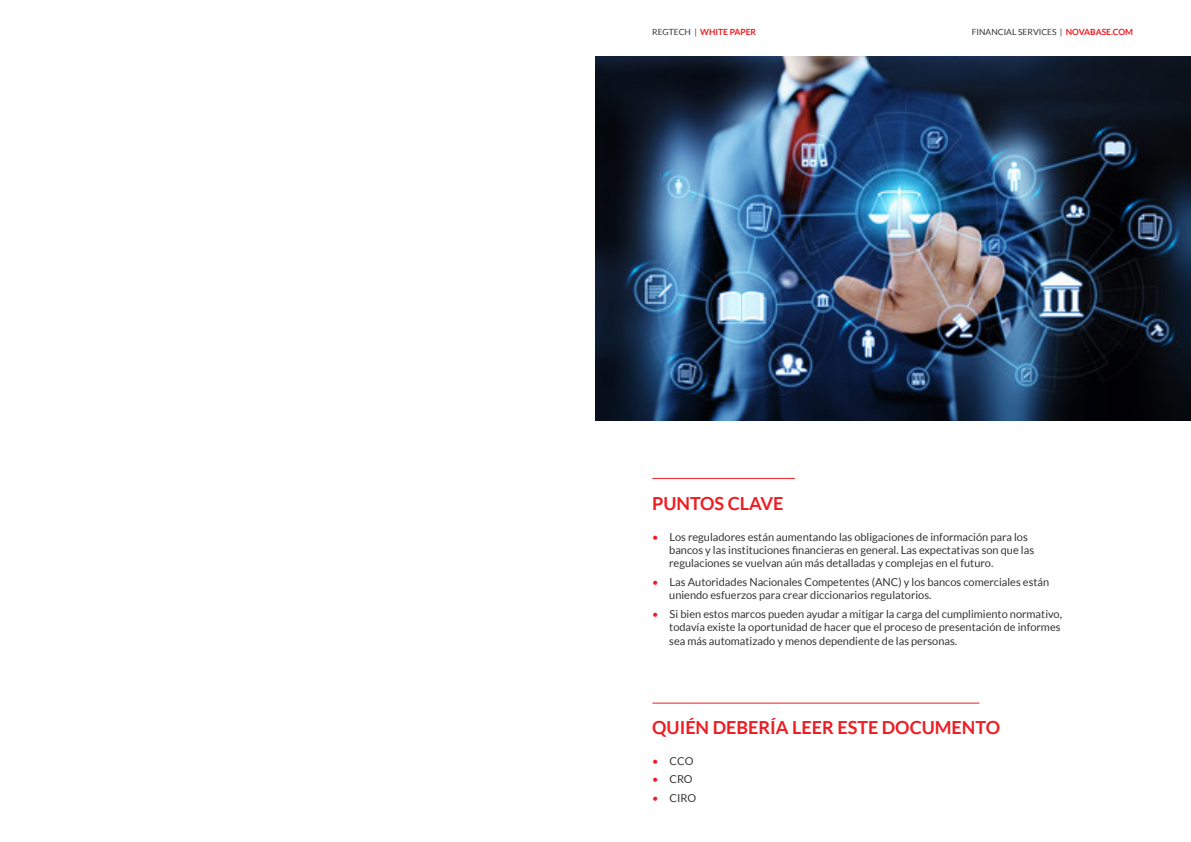
<style>
.page{position:relative;width:1191px;height:842px;background:#fff}
.page>*{position:absolute;margin:0;border:0;box-sizing:border-box;transform-origin:0 0}
.Subtitles{font:700 18px "Lato";color:#ee1d23}
.Bullets{font:11px/13.2px "Lato";color:#363232}
.t1{font:8.5px "Lato";color:#363232}
.t2{font:700 8.5px "Lato";color:#ee1d23}
.s1{font-weight:400;color:#363232}
.s2{font-weight:700;color:#ee1d23}
.s3{color:#ee1d23}
</style>
<div class="page">
<img style="left:595px;top:57px;width:596px;height:364px">
<hr style="left:652px;top:478px;width:142px;height:1px;background:#ee1d23">
<hr style="left:652px;top:703px;width:327px;height:1px;background:#ee1d23">
<p class="t2" style="left:652px;top:27px;width:105px"><span class="s1">REGTECH |</span> WHITE PAPER</p>
<p class="t1" style="left:971px;top:28px;width:163px">FINANCIAL SERVICES | <span class="s2">NOVABASE.COM</span></p>
<p class="Subtitles" style="left:652px;top:494px;width:133px">PUNTOS CLAVE</p>
<p class="Bullets" style="left:669px;top:530px;width:366px;text-indent:-17px"><span class="s3">•</span> Los reguladores están aumentando las obligaciones de información para los bancos y las instituciones financieras en general. Las expectativas son que las regulaciones se vuelvan aún más detalladas y complejas en el futuro.</p>
<p class="Bullets" style="left:669px;top:575px;width:381px;text-indent:-17px"><span class="s3">•</span> Las Autoridades Nacionales Competentes (ANC) y los bancos comerciales están uniendo esfuerzos para crear diccionarios regulatorios.</p>
<p class="Bullets" style="left:669px;top:607px;width:394px;text-indent:-17px"><span class="s3">•</span> Si bien estos marcos pueden ayudar a mitigar la carga del cumplimiento normativo, todavía existe la oportunidad de hacer que el proceso de presentación de informes sea más automatizado y menos dependiente de las personas.</p>
<p class="Subtitles" style="left:652px;top:717px;width:349px">QUIÉN DEBERÍA LEER ESTE DOCUMENTO</p>
<p class="Bullets" style="left:652px;top:754px;width:43px"><span class="s3">•</span> CCO</p>
<p class="Bullets" style="left:652px;top:773px;width:42px"><span class="s3">•</span> CRO</p>
<p class="Bullets" style="left:652px;top:792px;width:45px"><span class="s3">•</span> CIRO</p>
</div>
